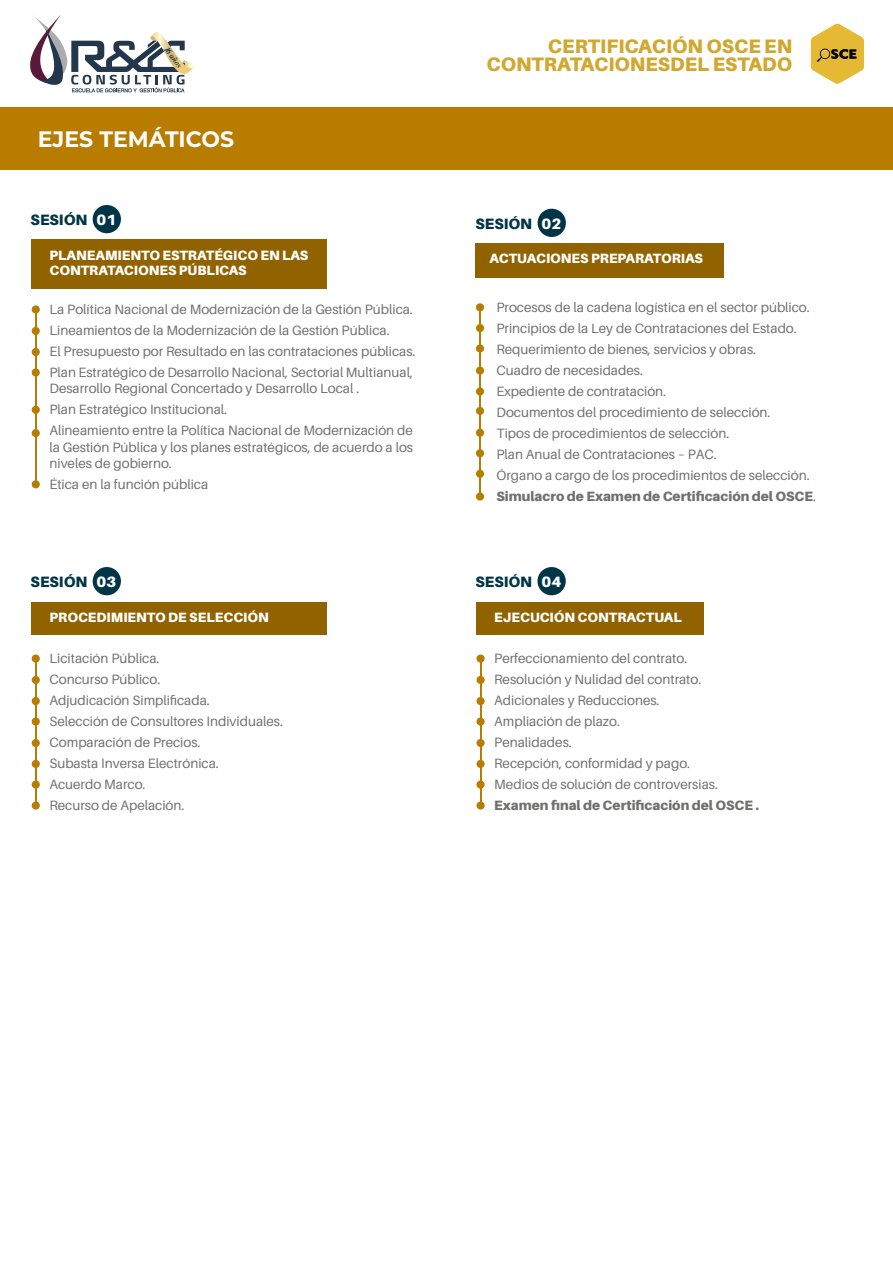
<style>
.page{position:relative;width:893px;height:1263px;background:#fff}
.page>*{position:absolute;margin:0;border:0;box-sizing:border-box;transform-origin:0 0}
.t1{font:700 22.35px "Montserrat";color:#fff}
.t2{font:900 19.5px/18.1px "Aileron";color:#d1a82f;text-align:right}
.t3{font:900 15px "Aileron";color:#003547}
.t4{font:900 15px "Aileron";color:#fff}
.t5{font:13.5px/21px "Aileron";color:#70706f}
.t6{font:900 13.5px/15px "Aileron";color:#fff}
.t7{font:900 13.5px "Aileron";color:#70706f}
.s1{color:#fff}
.s2{font-weight:900}
</style>
<div class="page">
<div style="left:32px;top:240px;width:295px;height:49px;background:#916300"></div>
<div style="left:32px;top:305px;width:8px;height:9px;background:#b87c00;border-radius:50%"></div>
<div style="left:32px;top:327px;width:8px;height:8px;background:#b87c00;border-radius:50%"></div>
<div style="left:32px;top:348px;width:8px;height:8px;background:#b87c00;border-radius:50%"></div>
<div style="left:32px;top:368px;width:8px;height:9px;background:#b87c00;border-radius:50%"></div>
<div style="left:32px;top:406px;width:8px;height:8px;background:#b87c00;border-radius:50%"></div>
<div style="left:32px;top:429px;width:8px;height:8px;background:#b87c00;border-radius:50%"></div>
<div style="left:32px;top:480px;width:8px;height:8px;background:#b87c00;border-radius:50%"></div>
<div style="left:476px;top:243px;width:248px;height:35px;background:#916300"></div>
<div style="left:476px;top:344px;width:8px;height:8px;background:#b87c00;border-radius:50%"></div>
<div style="left:476px;top:407px;width:8px;height:8px;background:#b87c00;border-radius:50%"></div>
<div style="left:476px;top:429px;width:8px;height:8px;background:#b87c00;border-radius:50%"></div>
<div style="left:476px;top:449px;width:8px;height:8px;background:#b87c00;border-radius:50%"></div>
<div style="left:476px;top:470px;width:8px;height:8px;background:#b87c00;border-radius:50%"></div>
<div style="left:476px;top:492px;width:8px;height:9px;background:#b87c00;border-radius:50%"></div>
<div style="left:476px;top:303px;width:8px;height:8px;background:#b87c00;border-radius:50%"></div>
<div style="left:476px;top:324px;width:8px;height:8px;background:#b87c00;border-radius:50%"></div>
<div style="left:476px;top:366px;width:8px;height:9px;background:#b87c00;border-radius:50%"></div>
<div style="left:476px;top:387px;width:8px;height:9px;background:#b87c00;border-radius:50%"></div>
<div style="left:93px;top:205px;width:28px;height:28px;background:#003547;border-radius:50%"></div>
<div style="left:0;top:107px;width:893px;height:62px;background:#b87c00"></div>
<hr style="left:35px;top:309px;width:2px;height:178px;background:#b87c00">
<hr style="left:479px;top:307px;width:2px;height:191px;background:#b87c00">
<div style="left:32px;top:602px;width:295px;height:32px;background:#916300"></div>
<div style="left:32px;top:654px;width:8px;height:9px;background:#b87c00;border-radius:50%"></div>
<div style="left:32px;top:676px;width:8px;height:8px;background:#b87c00;border-radius:50%"></div>
<div style="left:32px;top:697px;width:8px;height:8px;background:#b87c00;border-radius:50%"></div>
<div style="left:32px;top:717px;width:8px;height:9px;background:#b87c00;border-radius:50%"></div>
<div style="left:32px;top:760px;width:8px;height:8px;background:#b87c00;border-radius:50%"></div>
<div style="left:32px;top:739px;width:8px;height:8px;background:#b87c00;border-radius:50%"></div>
<div style="left:32px;top:780px;width:8px;height:9px;background:#b87c00;border-radius:50%"></div>
<div style="left:32px;top:801px;width:8px;height:8px;background:#b87c00;border-radius:50%"></div>
<div style="left:93px;top:567px;width:28px;height:28px;background:#003547;border-radius:50%"></div>
<hr style="left:35px;top:658px;width:2px;height:149px;background:#b87c00">
<div style="left:476px;top:602px;width:228px;height:32px;background:#916300"></div>
<svg style="left:476px;top:654px;width:9px;height:9px"></svg>
<div style="left:476px;top:676px;width:9px;height:8px;background:#b87c00;border-radius:50%"></div>
<div style="left:476px;top:697px;width:9px;height:8px;background:#b87c00;border-radius:50%"></div>
<svg style="left:476px;top:717px;width:9px;height:9px"></svg>
<div style="left:476px;top:760px;width:9px;height:8px;background:#b87c00;border-radius:50%"></div>
<div style="left:476px;top:739px;width:9px;height:8px;background:#b87c00;border-radius:50%"></div>
<svg style="left:476px;top:780px;width:9px;height:9px"></svg>
<div style="left:476px;top:801px;width:9px;height:8px;background:#b87c00;border-radius:50%"></div>
<div style="left:537px;top:567px;width:29px;height:28px;background:#003547;border-radius:50%"></div>
<hr style="left:480px;top:658px;width:1px;height:149px;background:#b87c00">
<div style="left:538px;top:209px;width:28px;height:28px;background:#003547;border-radius:50%"></div>
<svg style="left:810px;top:23px;width:55px;height:61px"></svg>
<svg style="left:30px;top:15px;width:165px;height:77px"></svg>
<h1 class="t1" style="left:38px;top:123px;width:198px">EJES TEMÁTICOS</h1>
<p class="t3" style="left:31px;top:211px;width:87px">SESIÓN <span class="s1">01</span></p>
<p class="t6" style="left:49px;top:248px;width:260px">PLANEAMIENTO ESTRATÉGICO EN LAS<br>CONTRATACIONES PÚBLICAS</p>
<p class="t5" style="left:49px;top:299px;width:368px">La Política Nacional de Modernización de la Gestión Pública.<br>Lineamientos de la Modernización de la Gestión Pública.<br>El Presupuesto por Resultado en las contrataciones públicas.<br>Plan Estratégico de Desarrollo Nacional, Sectorial Multianual,</p>
<p class="t5" style="left:49px;top:378px;width:365px">Desarrollo Regional Concertado y Desarrollo Local .<br>Plan Estratégico Institucional.<br>Alineamiento entre la Política Nacional de Modernización de</p>
<p class="t5" style="left:49px;top:439px;width:365px;line-height:16.2px">la Gestión Pública y los planes estratégicos, de acuerdo a los niveles de gobierno.</p>
<p class="t5" style="left:49px;top:474px;width:160px">Ética en la función pública</p>
<p class="t3" style="left:31px;top:573px;width:87px">SESIÓN <span class="s1">03</span></p>
<p class="t6" style="left:49px;top:610px;width:221px">PROCEDIMIENTO DE SELECCIÓN</p>
<p class="t5" style="left:49px;top:648px;width:235px">Licitación Pública.<br>Concurso Público.<br>Adjudicación Simplificada.<br>Selección de Consultores Individuales.<br>Comparación de Precios.<br>Subasta Inversa Electrónica.<br>Acuerdo Marco.<br>Recurso de Apelación.</p>
<h2 class="t2" style="left:486px;top:37px;width:307px">CERTIFICACIÓN OSCE EN<br>CONTRATACIONESDEL ESTADO</h2>
<p class="t3" style="left:475px;top:215px;width:58px">SESIÓN</p>
<p class="t6" style="left:489px;top:250px;width:215px">ACTUACIONES PREPARATORIAS</p>
<p class="t5" style="left:496px;top:297px;width:321px">Procesos de la cadena logística en el sector público.<br>Principios de la Ley de Contrataciones del Estado.<br>Requerimiento de bienes, servicios y obras.<br>Cuadro de necesidades.<br>Expediente de contratación.<br>Documentos del procedimiento de selección.<br>Tipos de procedimientos de selección.<br>Plan Anual de Contrataciones – PAC.<br>Órgano a cargo de los procedimientos de selección.<br><span class="s2">Simulacro de Examen de Certificación del OSCE</span>.</p>
<p class="t4" style="left:542px;top:215px;width:21px">02</p>
<p class="t3" style="left:475px;top:573px;width:87px">SESIÓN <span class="s1">04</span></p>
<p class="t6" style="left:494px;top:610px;width:189px">EJECUCIÓN CONTRACTUAL</p>
<p class="t5" style="left:494px;top:648px;width:225px">Perfeccionamiento del contrato.<br>Resolución y Nulidad del contrato.<br>Adicionales y Reducciones.<br>Ampliación de plazo.<br>Penalidades.<br>Recepción, conformidad y pago.<br>Medios de solución de controversias.</p>
<p class="t7" style="left:494px;top:798px;width:266px">Examen final de Certificación del OSCE .</p>
</div>
